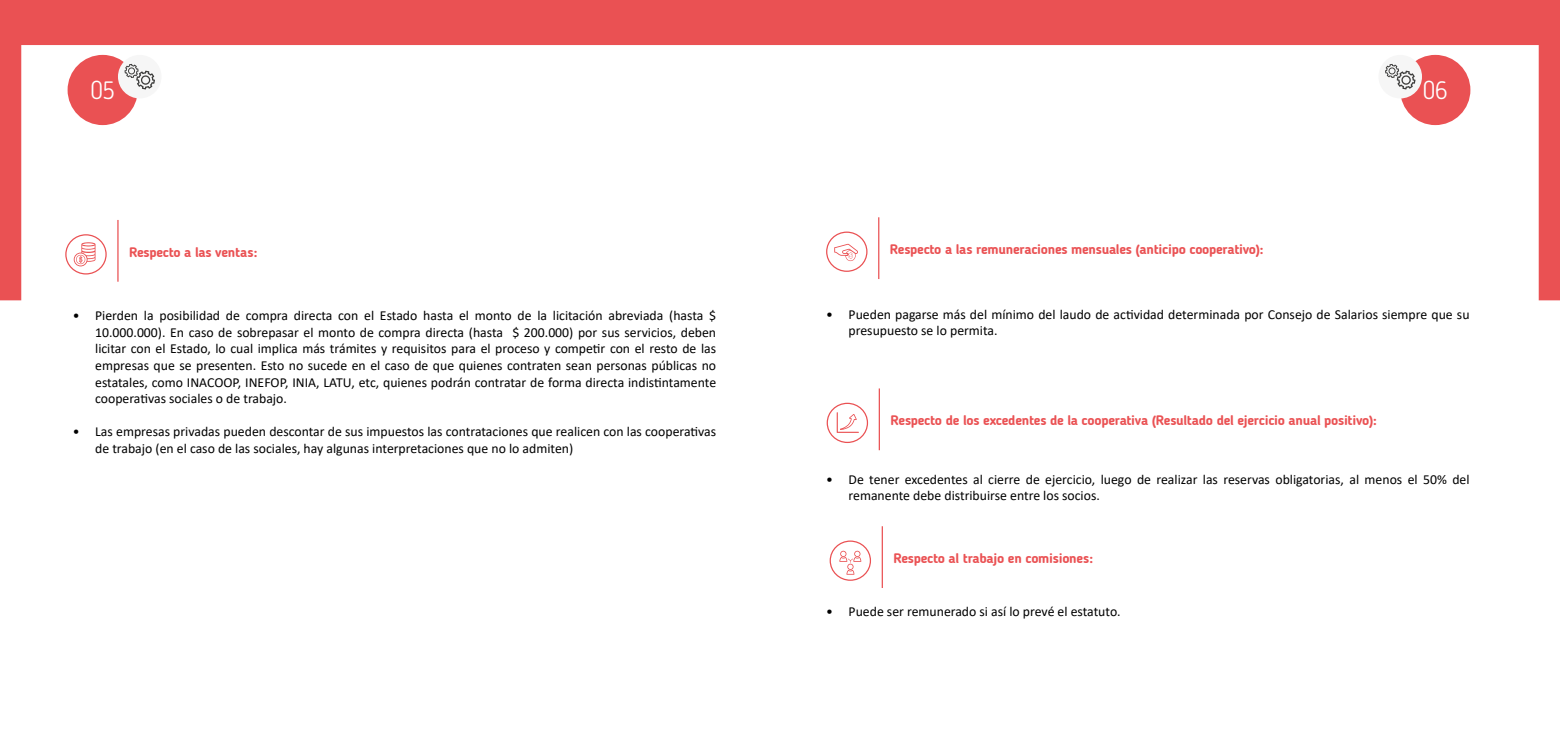
<style>
.page{position:relative;width:1560px;height:745px;background:#fff}
.page>*{position:absolute;margin:0;border:0;box-sizing:border-box;transform-origin:0 0}
.t1{font:300 25px "Blogger Sans";color:#fff}
.t2{font:13.75px/16.5px "Calibri";color:#000}
.t3{font:700 13.75px "Blogger Sans";letter-spacing:-.02em;color:#ea5153}
</style>
<div class="page">
<svg style="left:0;top:0;width:780px;height:300px"></svg>
<div style="left:68px;top:55px;width:70px;height:70px;background:#ea5153;border-radius:50%"></div>
<div style="left:118px;top:55px;width:43px;height:43px;background:#f6f6f6;border-radius:50%"></div>
<svg style="left:780px;top:0;width:779px;height:300px"></svg>
<hr style="left:878px;top:217px;width:1px;height:62px;background:#ea5153">
<div style="left:826px;top:231px;width:41px;height:41px;border:1px solid #ea5153;border-radius:50%"></div>
<hr style="left:878px;top:388px;width:1px;height:62px;background:#ea5153">
<div style="left:826px;top:402px;width:42px;height:41px;border:1px solid #ea5153;border-radius:50%"></div>
<hr style="left:881px;top:526px;width:1px;height:61px;background:#ea5153">
<div style="left:829px;top:540px;width:42px;height:40px;border:1px solid #ea5153;border-radius:50%"></div>
<svg style="left:834px;top:243px;width:23px;height:18px"></svg>
<hr style="left:117px;top:220px;width:2px;height:61px;background:#ea5153">
<div style="left:65px;top:234px;width:42px;height:40px;border:1px solid #ea5153;border-radius:50%"></div>
<svg style="left:74px;top:242px;width:21px;height:24px"></svg>
<div style="left:1399px;top:55px;width:71px;height:70px;background:#ea5153;border-radius:50%"></div>
<div style="left:1378px;top:55px;width:43px;height:43px;background:#f6f6f6;border-radius:50%"></div>
<svg style="left:836px;top:412px;width:22px;height:20px"></svg>
<svg style="left:839px;top:550px;width:22px;height:24px"></svg>
<svg style="left:124px;top:64px;width:31px;height:25px"></svg>
<svg style="left:1385px;top:64px;width:30px;height:25px"></svg>
<h1 class="t1" style="left:90px;top:75px;width:26px">05</h1>
<p class="t3" style="left:129px;top:243px;width:130px">Respecto a las ventas:</p>
<p class="t3" style="left:889px;top:241px;width:375px">Respecto a las remuneraciones mensuales (anticipo cooperativo):</p>
<h1 class="t1" style="left:1422px;top:75px;width:26px">06</h1>
<p class="t2" style="left:95px;top:307px;width:622px;text-align:justify;text-indent:-22px">• Pierden la posibilidad de compra directa con el Estado hasta el monto de la licitación abreviada (hasta $ 10.000.000). En caso de sobrepasar el monto de compra directa (hasta $ 200.000) por sus servicios, deben licitar con el Estado, lo cual implica más trámites y requisitos para el proceso y competir con el resto de las empresas que se presenten. Esto no sucede en el caso de que quienes contraten sean personas públicas no estatales, como INACOOP, INEFOP, INIA, LATU, etc, quienes podrán contratar de forma directa indistintamente cooperativas sociales o de trabajo.</p>
<p class="t2" style="left:95px;top:422px;width:622px;text-indent:-22px">• Las empresas privadas pueden descontar de sus impuestos las contrataciones que realicen con las cooperativas de trabajo (en el caso de las sociales, hay algunas interpretaciones que no lo admiten)</p>
<p class="t2" style="left:848px;top:305px;width:622px;text-indent:-22px">• Pueden pagarse más del mínimo del laudo de actividad determinada por Consejo de Salarios siempre que su presupuesto se lo permita.</p>
<p class="t3" style="left:890px;top:412px;width:488px">Respecto de los excedentes de la cooperativa (Resultado del ejercicio anual positivo):</p>
<p class="t2" style="left:848px;top:470px;width:622px;text-indent:-22px">• De tener excedentes al cierre de ejercicio, luego de realizar las reservas obligatorias, al menos el 50% del remanente debe distribuirse entre los socios.</p>
<p class="t3" style="left:893px;top:549px;width:201px">Respecto al trabajo en comisiones:</p>
<p class="t2" style="left:826px;top:602px;width:296px">• Puede ser remunerado si así lo prevé el estatuto.</p>
</div>
